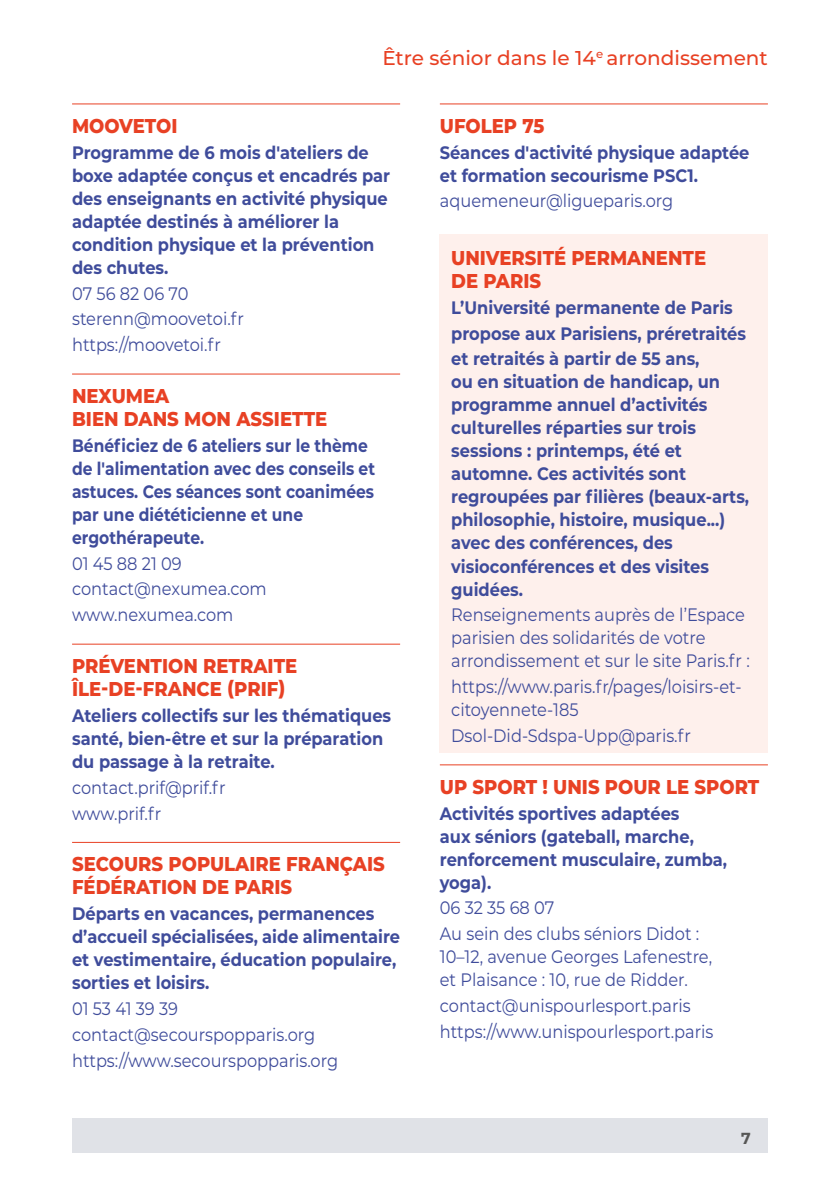
<style>
.page{position:relative;width:840px;height:1191px;background:#fff}
.page>*{position:absolute;margin:0;border:0;box-sizing:border-box;transform-origin:0 0}
.t1{font:800 20px/23px "Montserrat";color:#e84124;scale:.9 1}
.t2{font:500 20px "Montserrat";color:#e84124}
.t3{font:700 18px/23px "Montserrat";color:#3f4c9b;scale:.9 1}
.t4{font:18px/25.8px "Montserrat";color:#3f4c9b;scale:.9 1}
.t5{font:700 18px/23px "Montserrat";color:#3f4c9b;scale:.86 1}
.t6{font:700 16px "Montserrat";color:#575756}
</style>
<div class="page">
<div style="left:72px;top:1119px;width:695px;height:34px;background:#e0e2e7"></div>
<hr style="left:72px;top:103px;width:328px;height:1px;background:#e84124">
<hr style="left:72px;top:373px;width:328px;height:1px;background:#e84124">
<hr style="left:72px;top:643px;width:328px;height:1px;background:#e84124">
<hr style="left:72px;top:842px;width:328px;height:1px;background:#e84124">
<hr style="left:439px;top:103px;width:328px;height:1px;background:#e84124">
<div style="left:439px;top:234px;width:328px;height:64px;background:#fef0ec"></div>
<div style="left:439px;top:290px;width:328px;height:34px;background:#fef0ec"></div>
<div style="left:439px;top:316px;width:328px;height:34px;background:#fef0ec"></div>
<div style="left:439px;top:342px;width:328px;height:263px;background:#fef0ec"></div>
<div style="left:439px;top:598px;width:328px;height:79px;background:#fef0ec"></div>
<div style="left:439px;top:670px;width:328px;height:56px;background:#fef0ec"></div>
<div style="left:439px;top:717px;width:328px;height:35px;background:#fef0ec"></div>
<hr style="left:439px;top:764px;width:328px;height:1px;background:#e84124">
<p class="t2" style="left:382px;top:44px;width:387px">Être sénior dans le 14<sup>e</sup> arrondissement</p>
<p class="t1" style="left:72px;top:113px;width:119px">MOOVETOI</p>
<p class="t3" style="left:72px;top:140px;width:355px">Programme de 6 mois d'ateliers de boxe adaptée conçus et encadrés par des enseignants en activité physique adaptée destinés à améliorer la condition physique et la prévention des chutes.</p>
<p class="t4" style="left:72px;top:280px;width:192px">07 56 82 06 70 sterenn@moovetoi.fr https://moovetoi.fr</p>
<p class="t1" style="left:72px;top:383px;width:285px">NEXUMEA<br>BIEN DANS MON ASSIETTE</p>
<p class="t5" style="left:72px;top:433px;width:354px">Bénéficiez de 6 ateliers sur le thème de l'alimentation avec des conseils et astuces. Ces séances sont coanimées par une diététicienne et une ergothérapeute.</p>
<p class="t4" style="left:72px;top:550px;width:218px">01 45 88 21 09 contact@nexumea.com www.nexumea.com</p>
<p class="t1" style="left:72px;top:653px;width:251px">PRÉVENTION RETRAITE<br>ÎLE-DE-FRANCE (PRIF)</p>
<p class="t3" style="left:72px;top:703px;width:356px">Ateliers collectifs sur les thématiques santé, bien-être et sur la préparation du passage à la retraite.</p>
<p class="t4" style="left:72px;top:774px;width:172px">contact.prif@prif.fr www.prif.fr</p>
<p class="t1" style="left:72px;top:851px;width:349px">SECOURS POPULAIRE FRANÇAIS<br>FÉDÉRATION DE PARIS</p>
<p class="t3" style="left:72px;top:901px;width:366px">Départs en vacances, permanences d’accueil spécialisées, aide alimentaire et vestimentaire, éducation populaire, sorties et loisirs.</p>
<p class="t4" style="left:72px;top:995px;width:297px">01 53 41 39 39 contact@secourspopparis.org https://www.secourspopparis.org</p>
<p class="t1" style="left:439px;top:113px;width:118px">UFOLEP 75</p>
<p class="t3" style="left:439px;top:140px;width:345px">Séances d'activité physique adaptée et formation secourisme PSC1.</p>
<p class="t4" style="left:439px;top:187px;width:261px">aquemeneur@ligueparis.org</p>
<p class="t1" style="left:451px;top:245px;width:284px">UNIVERSITÉ PERMANENTE<br>DE PARIS</p>
<p class="t3" style="left:451px;top:293px;width:329px;line-height:25.8px">L’Université permanente de Paris propose aux Parisiens, préretraités et retraités à partir de 55 ans,</p>
<p class="t3" style="left:451px;top:369px;width:332px">ou en situation de handicap, un programme annuel d’activités culturelles réparties sur trois sessions : printemps, été et automne. Ces activités sont regroupées par filières (beaux-arts, philosophie, histoire, musique...) avec des conférences, des visioconférences et des visites guidées.</p>
<p class="t4" style="left:451px;top:603px;width:333px;line-height:23px">Renseignements auprès de l’Espace parisien des solidarités de votre arrondissement et sur le site Paris.fr :</p>
<p class="t4" style="left:451px;top:674px;width:324px;line-height:23px">https://www.paris.fr/pages/loisirs-et&shy;citoyennete-185</p>
<p class="t4" style="left:451px;top:722px;width:268px">Dsol-Did-Sdspa-Upp@paris.fr</p>
<p class="t1" style="left:439px;top:774px;width:356px">UP SPORT ! UNIS POUR LE SPORT</p>
<p class="t3" style="left:439px;top:800px;width:320px">Activités sportives adaptées<br>aux séniors (gateball, marche, renforcement musculaire, zumba, yoga).</p>
<p class="t4" style="left:439px;top:894px;width:289px">06 32 35 68 07<br>Au sein des clubs séniors Didot :</p>
<p class="t4" style="left:439px;top:944px;width:304px;line-height:23px">10–12, avenue Georges Lafenestre, et Plaisance : 10, rue de Ridder.</p>
<p class="t4" style="left:439px;top:992px;width:305px">contact@unispourlesport.paris https://www.unispourlesport.paris</p>
<p class="t6" style="left:740px;top:1126px;width:11px">7</p>
</div>
